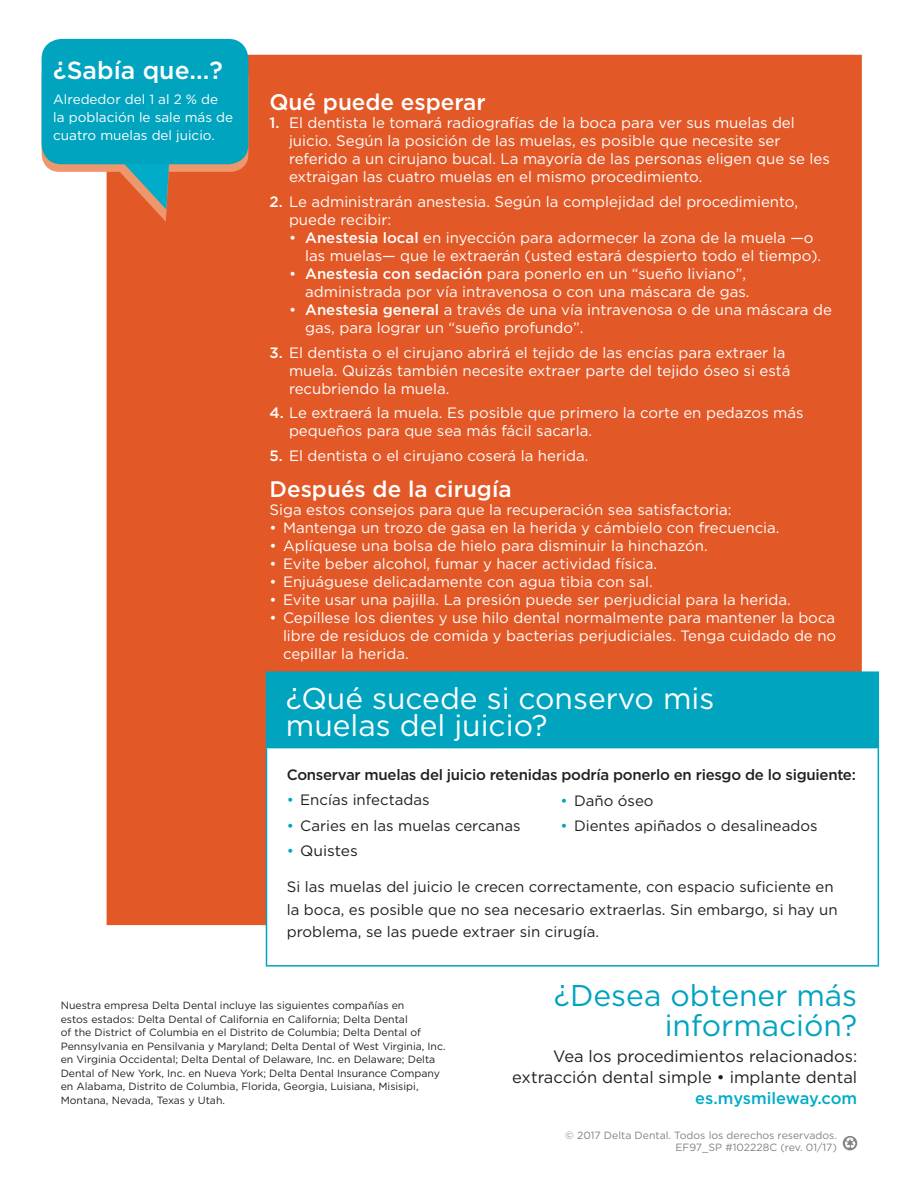
<style>
.page{position:relative;width:918px;height:1188px;background:#fff}
.page>*{position:absolute;margin:0;border:0;box-sizing:border-box;transform-origin:0 0}
.t1{font:30px/27px "Gotham";color:#fff}
.t2{font:30px/30px "Gotham";color:#00a4bf;text-align:right}
.t3{font:500 24.75px "Gotham";color:#fff}
.t4{font:500 22.5px "Gotham";color:#fff}
.t5{font:16.5px "Gotham";color:#231f20}
.t6{font:500 16.5px "Gotham";letter-spacing:-.01em;color:#00acc8}
.t7{font:15px/18px "Gotham";color:#fff}
.t8{font:15px/22.5px "Gotham";color:#231f20}
.t9{font:500 15px "Gotham";letter-spacing:-.02em;color:#231f20}
.t10{font:15px "Gotham";color:#231f20;scale:1.04 1}
.t11{font:13.5px/18px "Gotham";color:#fff}
.t12{font:10.5px/13.5px "Gotham";color:#231f20}
.t13{font:10.5px "Gotham";color:#808285}
.s1{font-weight:500}
.s2{color:#00a4bf}
</style>
<div class="page">
<div style="left:105px;top:53px;width:758px;height:874px;background:#e35827;border:2px solid #fff"></div>
<svg style="left:843px;top:1136px;width:14px;height:14px"></svg>
<svg style="left:42px;top:59px;width:206px;height:113px"></svg>
<svg style="left:114px;top:164px;width:55px;height:58px"></svg>
<div style="left:42px;top:39px;width:206px;height:125px;background:#00a4bf;border-radius:20px"></div>
<div style="left:267px;top:672px;width:611px;height:76px;background:#00a4bf"></div>
<div style="left:267px;top:748px;width:611px;height:218px;background:#fff"></div>
<hr style="left:266px;top:747px;width:613px;height:1px;background:#00a4bf">
<hr style="left:266px;top:671px;width:613px;height:2px;background:#00a4bf">
<hr style="left:266px;top:673px;width:1px;height:74px;background:#00a4bf">
<hr style="left:878px;top:673px;width:1px;height:74px;background:#00a4bf">
<hr style="left:266px;top:748px;width:1px;height:217px;background:#00a4bf">
<hr style="left:878px;top:748px;width:1px;height:217px;background:#00a4bf">
<hr style="left:266px;top:965px;width:613px;height:2px;background:#00a4bf">
<p class="t3" style="left:53px;top:54px;width:171px">¿Sabía que...?</p>
<p class="t11" style="left:53px;top:90px;width:181px">Alrededor del 1 al 2 % de<br>la población le sale más de cuatro muelas del juicio.</p>
<p class="t4" style="left:270px;top:87px;width:218px">Qué puede esperar</p>
<p class="t7" style="left:289px;top:114px;width:542px;text-indent:-20px"><span class="s1">1.</span> El dentista le tomará radiografías de la boca para ver sus muelas del juicio. Según la posición de las muelas, es posible que necesite ser referido a un cirujano bucal. La mayoría de las personas eligen que se les extraigan las cuatro muelas en el mismo procedimiento.</p>
<p class="t7" style="left:289px;top:192px;width:511px;text-indent:-20px"><span class="s1">2.</span> Le administrarán anestesia. Según la complejidad del procedimiento, puede recibir:</p>
<p class="t7" style="left:305px;top:228px;width:518px;text-indent:-16px">• <span class="s1">Anestesia local</span> en inyección para adormecer la zona de la muela —o las muelas— que le extraerán (usted estará despierto todo el tiempo).</p>
<p class="t7" style="left:289px;top:264px;width:462px;text-align:right">• <span class="s1">Anestesia con sedación</span> para ponerlo en un “sueño liviano”, administrada por vía intravenosa o con una máscara de gas.</p>
<p class="t7" style="left:305px;top:300px;width:528px;text-indent:-16px">• <span class="s1">Anestesia general</span> a través de una vía intravenosa o de una máscara de gas, para lograr un “sueño profundo”.</p>
<p class="t7" style="left:289px;top:343px;width:503px;text-indent:-20px"><span class="s1">3.</span> El dentista o el cirujano abrirá el tejido de las encías para extraer la muela. Quizás también necesite extraer parte del tejido óseo si está recubriendo la muela.</p>
<p class="t7" style="left:289px;top:404px;width:516px;text-indent:-20px"><span class="s1">4.</span> Le extraerá la muela. Es posible que primero la corte en pedazos más pequeños para que sea más fácil sacarla.</p>
<p class="t7" style="left:270px;top:447px;width:320px"><span class="s1">5.</span> El dentista o el cirujano coserá la herida.</p>
<p class="t4" style="left:270px;top:474px;width:244px">Después de la cirugía</p>
<p class="t7" style="left:270px;top:501px;width:464px">Siga estos consejos para que la recuperación sea satisfactoria:</p>
<p class="t7" style="left:270px;top:519px;width:512px">• Mantenga un trozo de gasa en la herida y cámbielo con frecuencia.</p>
<p class="t7" style="left:270px;top:537px;width:440px">• Aplíquese una bolsa de hielo para disminuir la hinchazón.</p>
<p class="t7" style="left:270px;top:555px;width:389px">• Evite beber alcohol, fumar y hacer actividad física.</p>
<p class="t7" style="left:270px;top:573px;width:385px">• Enjuáguese delicadamente con agua tibia con sal.</p>
<p class="t7" style="left:270px;top:591px;width:523px">• Evite usar una pajilla. La presión puede ser perjudicial para la herida.</p>
<p class="t7" style="left:283px;top:609px;width:555px;text-align:justify;text-indent:-14px">• Cepíllese los dientes y use hilo dental normalmente para mantener la boca libre de residuos de comida y bacterias perjudiciales. Tenga cuidado de no cepillar la herida.</p>
<p class="t1" style="left:286px;top:684px;width:430px">¿Qué sucede si conservo mis muelas del juicio?</p>
<p class="t9" style="left:287px;top:765px;width:571px">Conservar muelas del juicio retenidas podría ponerlo en riesgo de lo siguiente:</p>
<p class="t8" style="left:287px;top:789px;width:144px"><span class="s2">•</span> Encías infectadas</p>
<p class="t8" style="left:287px;top:814px;width:235px"><span class="s2">•</span> Caries en las muelas cercanas</p>
<p class="t10" style="left:287px;top:841px;width:70px"><span class="s2">•</span> Quistes</p>
<p class="t8" style="left:287px;top:876px;width:553px">Si las muelas del juicio le crecen correctamente, con espacio suficiente en la boca, es posible que no sea necesario extraerlas. Sin embargo, si hay un problema, se las puede extraer sin cirugía.</p>
<p class="t8" style="left:561px;top:789px;width:95px"><span class="s2">•</span> Daño óseo</p>
<p class="t8" style="left:561px;top:814px;width:259px"><span class="s2">•</span> Dientes apiñados o desalineados</p>
<p class="t12" style="left:61px;top:999px;width:386px">Nuestra empresa Delta Dental incluye las siguientes compañías en<br>estos estados: Delta Dental of California en California; Delta Dental<br>of the District of Columbia en el Distrito de Columbia; Delta Dental of Pennsylvania en Pensilvania y Maryland; Delta Dental of West Virginia, Inc. en Virginia Occidental; Delta Dental of Delaware, Inc. en Delaware; Delta Dental of New York, Inc. en Nueva York; Delta Dental Insurance Company en Alabama, Distrito de Columbia, Florida, Georgia, Luisiana, Misisipi, Montana, Nevada, Texas y Utah.</p>
<p class="t2" style="left:554px;top:979px;width:305px">¿Desea obtener más información?</p>
<p class="t5" style="left:553px;top:1045px;width:306px">Vea los procedimientos relacionados:</p>
<p class="t5" style="left:512px;top:1066px;width:346px">extracción dental simple • implante dental</p>
<p class="t6" style="left:695px;top:1087px;width:163px">es.mysmileway.com</p>
<p class="t13" style="left:565px;top:1129px;width:273px">© 2017 Delta Dental. Todos los derechos reservados.</p>
<p class="t13" style="left:675px;top:1141px;width:163px">EF97_SP #102228C (rev. 01/17)</p>
</div>
